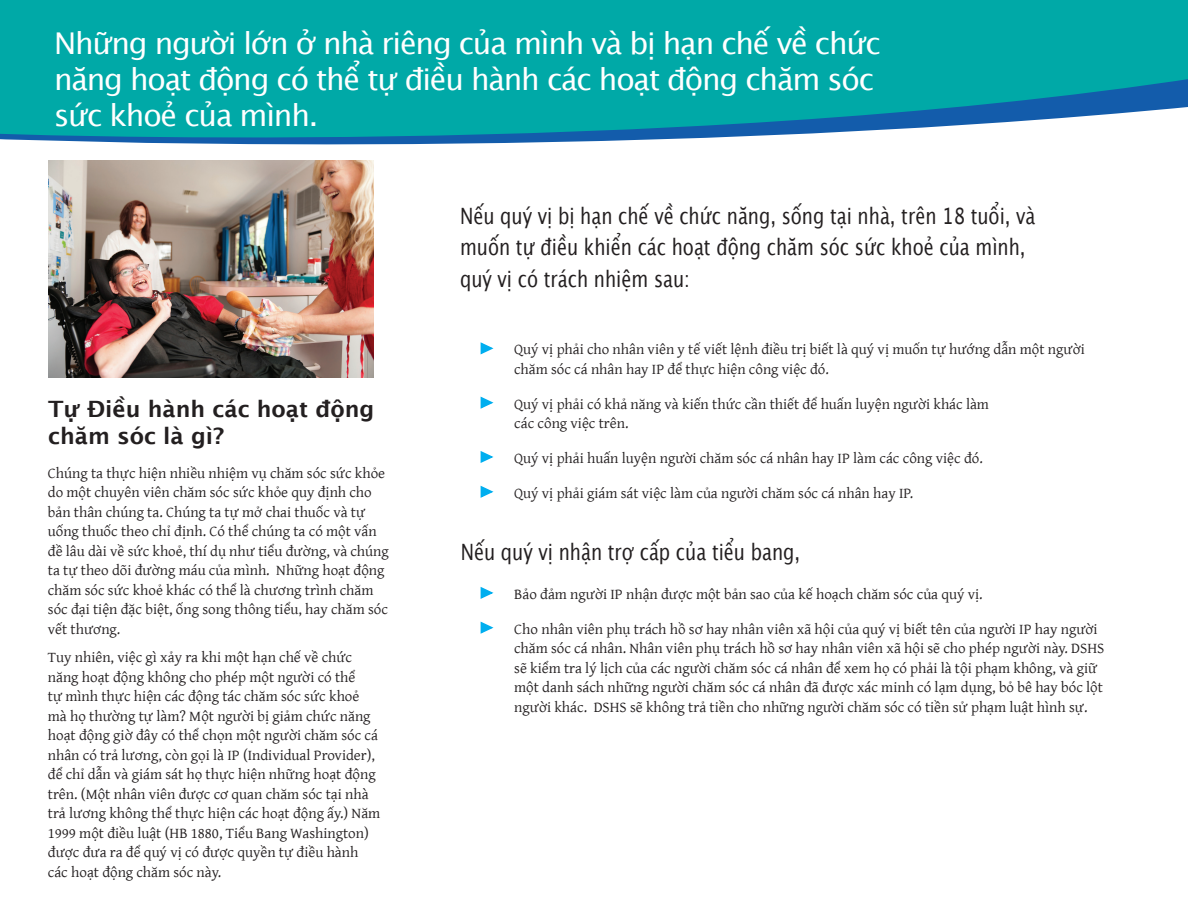
<style>
.page{position:relative;width:1188px;height:918px;background:#fff}
.page>*{position:absolute;margin:0;border:0;box-sizing:border-box;transform-origin:0 0}
.t1{font:30px/36px "Lucida Grande";letter-spacing:-.04em;color:#fff}
.t2{font:22.5px/31.5px "Lucida Grande";color:#231f20;scale:.8 1}
.t3{font:700 22.5px/27px "Lucida Grande";color:#231f20}
.t4{font:15px/19.5px "Gentium";color:#231f20}
</style>
<div class="page">
<svg style="left:0;top:0;width:1188px;height:145px;background:#12a8ad"></svg>
<img style="left:48px;top:161px;width:326px;height:216px">
<svg style="left:480px;top:342px;width:14px;height:13px"></svg>
<svg style="left:480px;top:396px;width:14px;height:13px"></svg>
<svg style="left:480px;top:451px;width:14px;height:12px"></svg>
<svg style="left:480px;top:485px;width:14px;height:13px"></svg>
<svg style="left:480px;top:586px;width:14px;height:13px"></svg>
<svg style="left:480px;top:621px;width:14px;height:13px"></svg>
<h1 class="t1" style="left:54px;top:26px;width:828px">Những người lớn ở nhà riêng của mình và bị hạn chế về chức năng hoạt động có thể tự điều hành các hoạt động chăm sóc sức khoẻ của mình.</h1>
<h2 class="t3" style="left:48px;top:397px;width:328px">Tự Điều hành các hoạt động chăm sóc là gì?</h2>
<p class="t4" style="left:48px;top:462px;width:342px">Chúng ta thực hiện nhiều nhiệm vụ chăm sóc sức khỏe do một chuyên viên chăm sóc sức khỏe quy định cho bản thân chúng ta. Chúng ta tự mở chai thuốc và tự uống thuốc theo chỉ định. Có thể chúng ta có một vấn đề lâu dài về sức khoẻ, thí dụ như tiểu đường, và chúng ta tự theo dõi đường máu của mình. Những hoạt động chăm sóc sức khoẻ khác có thể là chương trình chăm sóc đại tiện đặc biệt, ống song thông tiểu, hay chăm sóc vết thương.</p>
<p class="t4" style="left:48px;top:647px;width:334px">Tuy nhiên, việc gì xảy ra khi một hạn chế về chức năng hoạt động không cho phép một người có thể<br>tự mình thực hiện các động tác chăm sóc sức khoẻ mà họ thường tự làm? Một người bị giảm chức năng hoạt động giờ đây có thể chọn một người chăm sóc cá nhân có trả lương, còn gọi là IP (Individual Provider), để chỉ dẫn và giám sát họ thực hiện những hoạt động trên. (Một nhân viên được cơ quan chăm sóc tại nhà trả lương không thể thực hiện các hoạt động ấy.) Năm 1999 một điều luật (HB 1880, Tiểu Bang Washington) được đưa ra để quý vị có được quyền tự điều hành các hoạt động chăm sóc này.</p>
<h2 class="t2" style="left:460px;top:201px;width:721px">Nếu quý vị bị hạn chế về chức năng, sống tại nhà, trên 18 tuổi, và muốn tự điều khiển các hoạt động chăm sóc sức khoẻ của mình, quý vị có trách nhiệm sau:</h2>
<p class="t4" style="left:514px;top:339px;width:572px">Quý vị phải cho nhân viên y tế viết lệnh điều trị biết là quý vị muốn tự hướng dẫn một người chăm sóc cá nhân hay IP để thực hiện công việc đó.</p>
<p class="t4" style="left:514px;top:393px;width:476px">Quý vị phải có khả năng và kiến thức cần thiết để huấn luyện người khác làm các công việc trên.</p>
<p class="t4" style="left:514px;top:448px;width:470px">Quý vị phải huấn luyện người chăm sóc cá nhân hay IP làm các công việc đó.</p>
<p class="t4" style="left:514px;top:482px;width:401px">Quý vị phải giám sát việc làm của người chăm sóc cá nhân hay IP.</p>
<h2 class="t2" style="left:461px;top:537px;width:426px">Nếu quý vị nhận trợ cấp của tiểu bang,</h2>
<p class="t4" style="left:514px;top:583px;width:470px">Bảo đảm người IP nhận được một bản sao của kế hoạch chăm sóc của quý vị.</p>
<p class="t4" style="left:514px;top:618px;width:592px">Cho nhân viên phụ trách hồ sơ hay nhân viên xã hội của quý vị biết tên của người IP hay người chăm sóc cá nhân. Nhân viên phụ trách hồ sơ hay nhân viên xã hội sẽ cho phép người này. DSHS sẽ kiểm tra lý lịch của các người chăm sóc cá nhân để xem họ có phải là tội phạm không, và giữ một danh sách những người chăm sóc cá nhân đã được xác minh có lạm dụng, bỏ bê hay bóc lột người khác. DSHS sẽ không trả tiền cho những người chăm sóc có tiền sử phạm luật hình sự.</p>
</div>
